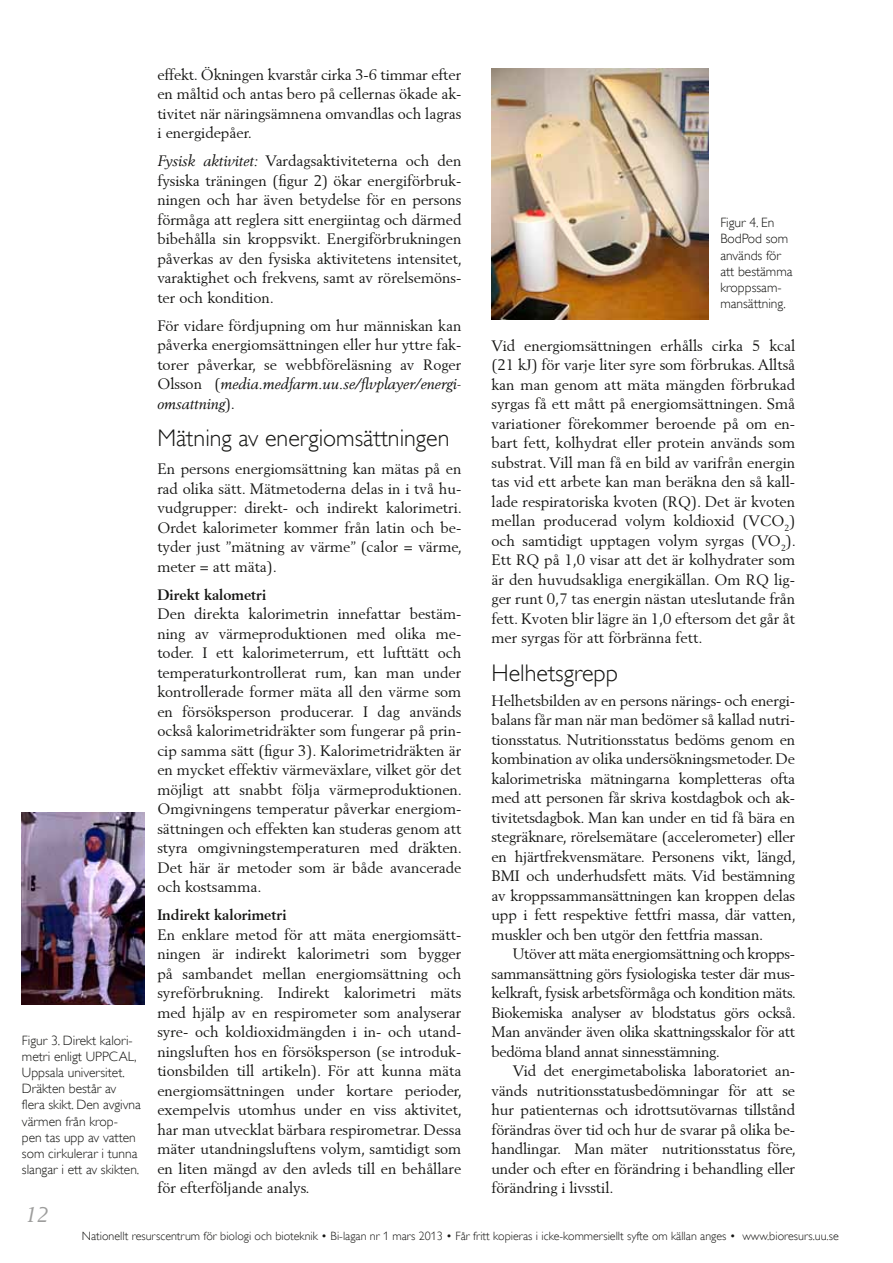
<style>
.page{position:relative;width:893px;height:1263px;background:#fff}
.page>*{position:absolute;margin:0;border:0;box-sizing:border-box;transform-origin:0 0}
.t1{font:300 24px "Gill Alt One";color:#141412}
.t2{font:italic 21px "Berling";color:#9d9d9c}
.t3{font:15px/19.5px "Berling";color:#141412;text-align:justify}
.t4{font:700 15px "Berling";color:#141412}
.t5{font:300 13.5px/16.2px "Gill Alt One";color:#141412}
.t6{font:300 12px "Gill Alt One";color:#141412}
.s1{font-style:italic}
</style>
<div class="page">
<img style="left:22px;top:812px;width:123px;height:192px">
<img style="left:492px;top:68px;width:217px;height:252px">
<p class="t5" style="left:22px;top:1032px;width:121px">Figur 3. Direkt kalori&shy;metri enligt UPPCAL,<br>Uppsala universitet.<br>Dräkten består av flera skikt. Den avgivna värmen från krop&shy;pen tas upp av vatten som cirkulerar i tunna slangar i ett av skikten.</p>
<h2 class="t2" style="left:25px;top:1202px;width:25px">12</h2>
<p class="t3" style="left:157px;top:65px;width:306px">effekt. Ökningen kvarstår cirka 3-6 timmar efter en måltid och antas bero på cellernas ökade ak&shy;tivitet när näringsämnena omvandlas och lagras i energidepåer.</p>
<p class="t3" style="left:157px;top:151px;width:306px"><span class="s1">Fysisk aktivitet:</span> Vardagsaktiviteterna och den fysiska träningen (figur 2) ökar energiförbruk&shy;ningen och har även betydelse för en persons förmåga att reglera sitt energiintag och därmed bibehålla sin kroppsvikt. Energiförbrukningen påverkas av den fysiska aktivitetens intensitet, varaktighet och frekvens, samt av rörelsemöns&shy;ter och kondition.</p>
<p class="t3" style="left:157px;top:316px;width:306px">För vidare fördjupning om hur människan kan påverka energiomsättningen eller hur yttre fak&shy;torer påverkar, se webbföreläsning av Roger Olsson (<span class="s1">media.medfarm.uu.se/flvplayer/energi&shy;omsattning</span>).</p>
<h1 class="t1" style="left:157px;top:424px;width:294px">Mätning av energiomsättningen</h1>
<p class="t3" style="left:157px;top:459px;width:306px">En persons energiomsättning kan mätas på en rad olika sätt. Mätmetoderna delas in i två hu&shy;vudgrupper: direkt- och indirekt kalorimetri.<br>Ordet kalorimeter kommer från latin och be&shy;tyder just ”mätning av värme” (calor = värme, meter = att mäta).</p>
<p class="t4" style="left:157px;top:585px;width:110px">Direkt kalometri</p>
<p class="t3" style="left:157px;top:604px;width:306px">Den direkta kalorimetrin innefattar bestäm&shy;ning av värmeproduktionen med olika me&shy;toder. I ett kalorimeterrum, ett lufttätt och temperaturkontrollerat rum, kan man under kontrollerade former mäta all den värme som en försöksperson producerar. I dag används också kalorimetridräkter som fungerar på prin&shy;cip samma sätt (figur 3). Kalorimetridräkten är en mycket effektiv värmeväxlare, vilket gör det möjligt att snabbt följa värmeproduktionen.<br>Omgivningens temperatur påverkar energiom&shy;sättningen och effekten kan studeras genom att styra omgivningstemperaturen med dräkten.<br>Det här är metoder som är både avancerade och kostsamma.</p>
<p class="t4" style="left:157px;top:906px;width:131px">Indirekt kalorimetri</p>
<p class="t3" style="left:157px;top:924px;width:306px">En enklare metod för att mäta energiomsätt&shy;ningen är indirekt kalorimetri som bygger på sambandet mellan energiomsättning och syreförbrukning. Indirekt kalorimetri mäts med hjälp av en respirometer som analyserar syre- och koldioxidmängden i in- och utand&shy;ningsluften hos en försöksperson (se introduk&shy;tionsbilden till artikeln). För att kunna mäta energiomsättningen under kortare perioder, exempelvis utomhus under en viss aktivitet, har man utvecklat bärbara respirometrar. Dessa mäter utandningsluftens volym, samtidigt som en liten mängd av den avleds till en behållare för efterföljande analys.</p>
<p class="t5" style="left:720px;top:215px;width:74px">Figur 4. En<br>BodPod som används för att bestämma kroppssam&shy;mansättning.</p>
<p class="t3" style="left:491px;top:336px;width:306px">Vid energiomsättningen erhålls cirka 5 kcal (21 kJ) för varje liter syre som förbrukas. Alltså kan man genom att mäta mängden förbrukad syrgas få ett mått på energiomsättningen. Små variationer förekommer beroende på om en&shy;bart fett, kolhydrat eller protein används som substrat. Vill man få en bild av varifrån energin tas vid ett arbete kan man beräkna den så kal - lade respiratoriska kvoten (RQ). Det är kvoten mellan producerad volym koldioxid (VCO<sub>2</sub>) och samtidigt upptagen volym syrgas (VO<sub>2</sub>).<br>Ett RQ på 1,0 visar att det är kolhydrater som är den huvudsakliga energikällan. Om RQ lig&shy;ger runt 0,7 tas energin nästan uteslutande från fett. Kvoten blir lägre än 1,0 eftersom det går åt mer syrgas för att förbränna fett.</p>
<h1 class="t1" style="left:491px;top:659px;width:128px">Helhetsgrepp</h1>
<p class="t3" style="left:491px;top:690px;width:306px">Helhetsbilden av en persons närings- och energi&shy;balans får man när man bedömer så kallad nutri&shy;tionsstatus. Nutritionsstatus bedöms genom en kombination av olika undersökningsmetoder. De kalorimetriska mätningarna kompletteras ofta med att personen får skriva kostdagbok och ak&shy;tivitetsdagbok. Man kan under en tid få bära en stegräknare, rörelsemätare (accelerometer) eller en hjärtfrekvensmätare. Personens vikt, längd, BMI och underhudsfett mäts. Vid bestämning av kroppssammansättningen kan kroppen delas upp i fett respektive fettfri massa, där vatten, muskler och ben utgör den fettfria massan.</p>
<p class="t3" style="left:491px;top:944px;width:306px;text-indent:21px">Utöver att mäta energiomsättning och kropps&shy;sammansättning görs fysiologiska tester där mus&shy;kelkraft, fysisk arbetsförmåga och kondition mäts.<br>Biokemiska analyser av blodstatus görs också.<br>Man använder även olika skattningsskalor för att bedöma bland annat sinnesstämning.</p>
<p class="t3" style="left:491px;top:1061px;width:306px;text-indent:21px">Vid det energimetaboliska laboratoriet an&shy;vänds nutritionsstatusbedömningar för att se hur patienternas och idrottsutövarnas tillstånd förändras över tid och hur de svarar på olika be&shy;handlingar. Man mäter nutritionsstatus före, under och efter en förändring i behandling eller förändring i livsstil.</p>
<p class="t6" style="left:82px;top:1229px;width:758px">Nationellt resurscentrum för biologi och bioteknik • Bi-lagan nr 1 mars 2013 • Får fritt kopieras i icke-kommersiellt syfte om källan anges • www.bioresurs.uu.se</p>
</div>
